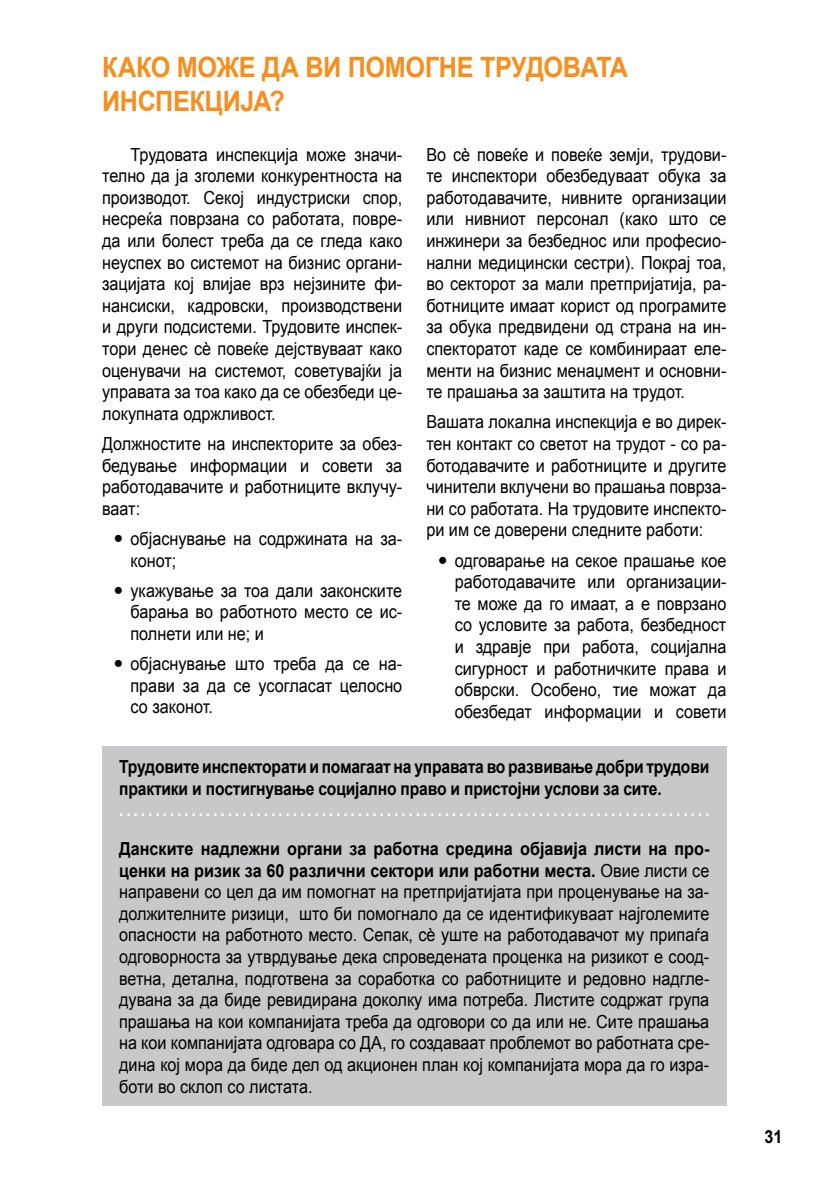
<style>
.page{position:relative;width:840px;height:1191px;background:#fff}
.page>*{position:absolute;margin:0;border:0;box-sizing:border-box;transform-origin:0 0}
.t1{font:700 28px/33.6px "Arial";letter-spacing:-.015em;color:#f78e1e;scale:.9 1}
.t2{font:18px/21.6px "Arial";color:#000;text-align:justify;scale:.9 1}
.t3{font:700 18px/21.6px "Arial";letter-spacing:-.01em;color:#000;scale:.87 1}
.t4{font:700 18px "Arial";color:#fff;scale:.9 1}
.t5{font:700 18px "Arial";letter-spacing:-.01em;color:#000;scale:.9 1}
.s1{font-weight:700}
</style>
<div class="page">
<div style="left:102px;top:746px;width:624px;height:360px;background:#c7c8ca"></div>
<h1 class="t1" style="left:102px;top:52px;width:585px">Како може да ви помогне трудовата инспекција?</h1>
<p class="t2" style="left:102px;top:144px;width:335px;text-indent:28px">Трудовата инспекција може значи&shy;телно да ја зголеми конкурентноста на производот. Секој индустриски спор, несреќа поврзана со работата, повре&shy;да или болест треба да се гледа како неуспех во системот на бизнис органи&shy;зацијата кој влијае врз нејзините фи&shy;нансиски, кадровски, производствени и други подсистеми. Трудовите инспек&shy;тори денес сè повеќе дејствуваат како оценувачи на системот, советувајќи ја управата за тоа како да се обезбеди це&shy;локупната одржливост.</p>
<p class="t2" style="left:102px;top:433px;width:335px">Должностите на инспекторите за обез&shy;бедување информации и совети за работодавачите и работниците вклучу&shy;ваат:</p>
<p class="t2" style="left:130px;top:528px;width:303px">објаснување на содржината на за&shy;конот;</p>
<p class="t2" style="left:130px;top:579px;width:303px">укажување за тоа дали законските барања во работното место се ис&shy;полнети или не; и</p>
<p class="t2" style="left:130px;top:653px;width:303px">објаснување што треба да се на&shy;прави за да се усогласат целосно со законот.</p>
<p class="t2" style="left:426px;top:144px;width:335px">Во сè повеќе и повеќе земји, трудови&shy;те инспектори обезбедуваат обука за работодавачите, нивните организации или нивниот персонал (како што се инжинери за безбеднос или професио&shy;нални медицински сестри). Покрај тоа, во секторот за мали претпријатија, ра&shy;ботниците имаат корист од програмите за обука предвидени од страна на ин&shy;спекторатот каде се комбинираат еле&shy;менти на бизнис менаџмент и основни&shy;те прашања за заштита на трудот.</p>
<p class="t2" style="left:426px;top:411px;width:335px">Вашата локална инспекција е во дирек&shy;тен контакт со светот на трудот - со ра&shy;ботодавачите и работниците и другите чинители вклучени во прашања поврза&shy;ни со работата. На трудовите инспекто&shy;ри им се доверени следните работи:</p>
<p class="t2" style="left:454px;top:549px;width:303px">одговарање на секое прашање кое работодавачите или организации&shy;те може да го имаат, а е поврзано со условите за работа, безбедност и здравје при работа, социјална сигурност и работничките права и обврски. Особено, тие можат да обезбедат информации и совети</p>
<p class="t3" style="left:119px;top:756px;width:679px">Трудовите инспекторати и помагаат на управата во развивање добри трудови практики и постигнување социјално право и пристојни услови за сите.</p>
<p class="t4" style="left:119px;top:798px;width:657px">..................................................................................</p>
<p class="t2" style="left:119px;top:838px;width:657px"><span class="s1">Данските надлежни органи за работна средина објавија листи на про&shy;ценки на ризик за 60 различни сектори или работни места.</span> Овие листи се направени со цел да им помогнат на претпријатијата при проценување на за&shy;должителните ризици, што би помогнало да се идентификуваат најголемите опасности на работното место. Сепак, сè уште на работодавачот му припаѓа одговорноста за утврдување дека спроведената проценка на ризикот е соод&shy;ветна, детална, подготвена за соработка со работниците и редовно надгле&shy;дувана за да биде ревидирана доколку има потреба. Листите содржат група прашања на кои компанијата треба да одговори со да или не. Сите прашања на кои компанијата одговара со ДА, го создаваат проблемот во работната сре&shy;дина кој мора да биде дел од акционен план кој компанијата мора да го изра&shy;боти во склоп со листата.</p>
<p class="t5" style="left:764px;top:1125px;width:21px">31</p>
</div>
